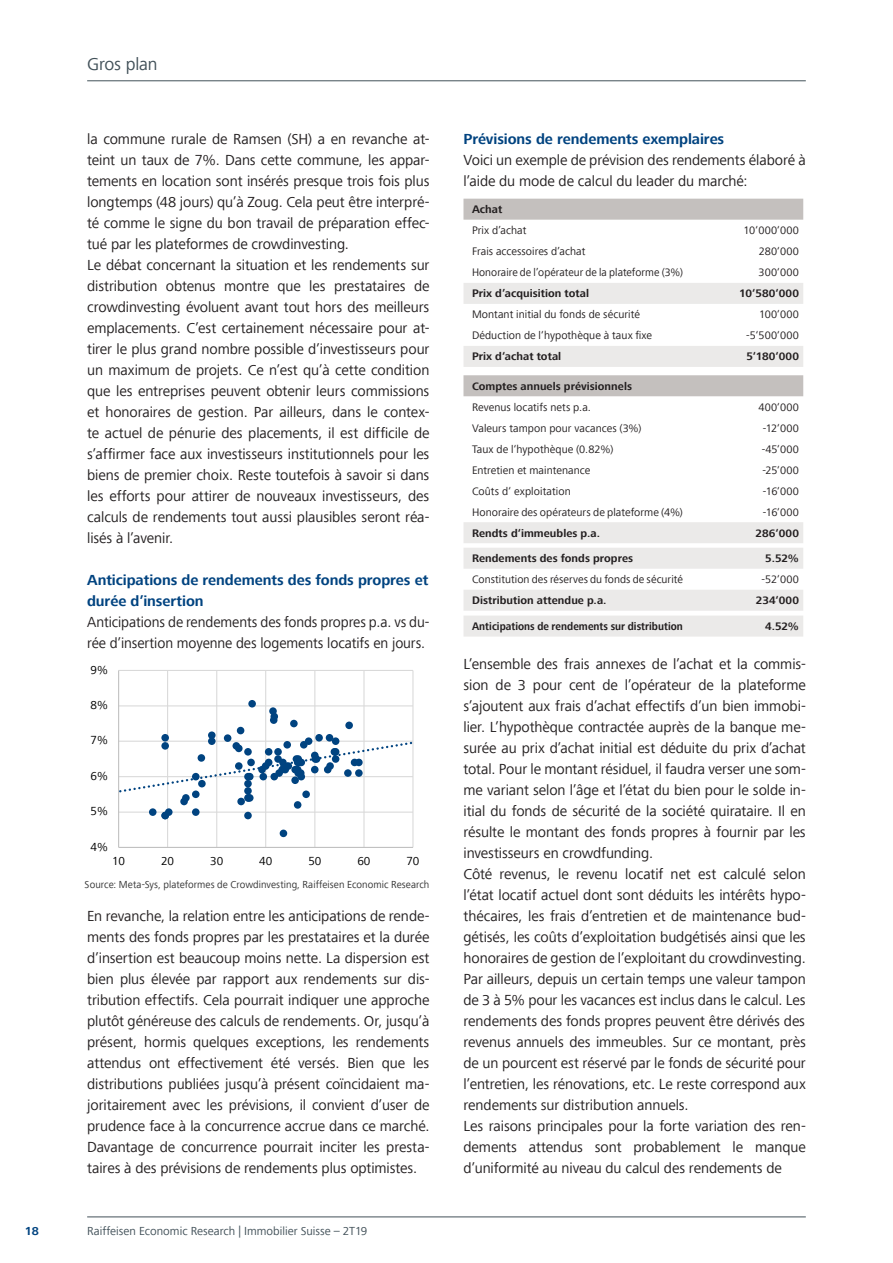
<style>
.page{position:relative;width:893px;height:1263px;background:#fff}
.page>*{position:absolute;margin:0;border:0;box-sizing:border-box;transform-origin:0 0}
.Head_Bereichstitel{font:18px "Frutiger Next Com";letter-spacing:-.01em;color:#425159}
.Standard_Text{font:15px/21px "Frutiger Next Com";letter-spacing:-.005em;color:#231f20;text-align:justify}
.Standard_Untertitel{font:700 15px/21px "Frutiger Next Com";letter-spacing:-.005em;color:#004380}
.t1{font:12px "Frutiger Next Com";letter-spacing:.005em;color:#425159}
.t2{font:12px "Frutiger Next Com";letter-spacing:-.005em;color:#000}
.t3{font:700 12px "Frutiger Next Com";color:#004380}
.Standard_Text-2{font:11.25px "Frutiger Next Com";letter-spacing:.005em;color:#231f20}
.Standard_Text-3{font:700 11.25px "Frutiger Next Com";letter-spacing:.005em;color:#231f20}
.Standard_Text-4{font:700 11.25px "Frutiger Next Com";letter-spacing:.005em;color:#231f20;scale:.91 1}
.Quellenangabe{font:10.5px "Frutiger Next Com";letter-spacing:.01em;color:#333}
</style>
<div class="page">
<hr style="left:87px;top:80px;width:719px;height:1px;background:#425159">
<hr style="left:87px;top:1216px;width:719px;height:1px;background:#425159">
<div style="left:463px;top:199px;width:340px;height:21px;background:#c4c0be"></div>
<svg style="left:463px;top:283px;width:340px;height:354px"></svg>
<hr style="left:119px;top:847px;width:294px;height:1px;background:#bfbfbf">
<svg style="left:118px;top:670px;width:295px;height:177px"></svg>
<p class="Head_Bereichstitel" style="left:87px;top:53px;width:72px">Gros plan</p>
<p class="Standard_Text" style="left:87px;top:129px;width:344px">la commune rurale de Ramsen (SH) a en revanche at&shy;teint un taux de 7%. Dans cette commune, les appar&shy;tements en location sont insérés presque trois fois plus longtemps (48 jours) qu’à Zoug. Cela peut être interpré&shy;té comme le signe du bon travail de préparation effec&shy;tué par les plateformes de crowdinvesting.</p>
<p class="Standard_Text" style="left:87px;top:255px;width:344px">Le débat concernant la situation et les rendements sur distribution obtenus montre que les prestataires de crowdinvesting évoluent avant tout hors des meilleurs emplacements. C’est certainement nécessaire pour at&shy;tirer le plus grand nombre possible d’investisseurs pour un maximum de projets. Ce n’est qu’à cette condition que les entreprises peuvent obtenir leurs commissions et honoraires de gestion. Par ailleurs, dans le contex&shy;te actuel de pénurie des placements, il est difficile de s’affirmer face aux investisseurs institutionnels pour les biens de premier choix. Reste toutefois à savoir si dans les efforts pour attirer de nouveaux investisseurs, des calculs de rendements tout aussi plausibles seront réa&shy;lisés à l’avenir.</p>
<p class="Standard_Untertitel" style="left:87px;top:570px;width:343px">Anticipations de rendements des fonds propres et durée d’insertion</p>
<p class="Standard_Text" style="left:87px;top:612px;width:344px">Anticipations de rendements des fonds propres p.a. vs du&shy;rée d’insertion moyenne des logements locatifs en jours.</p>
<p class="t2" style="left:91px;top:663px;width:19px">9%</p>
<p class="t2" style="left:91px;top:698px;width:19px">8%</p>
<p class="t2" style="left:91px;top:733px;width:19px">7%</p>
<p class="t2" style="left:91px;top:769px;width:19px">6%</p>
<p class="t2" style="left:91px;top:804px;width:19px">5%</p>
<p class="t2" style="left:91px;top:840px;width:19px">4%</p>
<p class="t2" style="left:112px;top:854px;width:15px">10</p>
<p class="t2" style="left:161px;top:854px;width:15px">20</p>
<p class="t2" style="left:210px;top:854px;width:15px">30</p>
<p class="t2" style="left:259px;top:854px;width:15px">40</p>
<p class="t2" style="left:308px;top:854px;width:15px">50</p>
<p class="t2" style="left:357px;top:854px;width:15px">60</p>
<p class="t2" style="left:406px;top:854px;width:15px">70</p>
<p class="Quellenangabe" style="left:85px;top:878px;width:346px">Source: Meta-Sys, plateformes de Crowdinvesting, Raiffeisen Economic Research</p>
<p class="Standard_Text" style="left:87px;top:906px;width:344px">En revanche, la relation entre les anticipations de rende&shy;ments des fonds propres par les prestataires et la durée d’insertion est beaucoup moins nette. La dispersion est bien plus élevée par rapport aux rendements sur dis&shy;tribution effectifs. Cela pourrait indiquer une approche plutôt généreuse des calculs de rendements. Or, jusqu’à présent, hormis quelques exceptions, les rendements attendus ont effectivement été versés. Bien que les distributions publiées jusqu’à présent coïncidaient ma&shy;joritairement avec les prévisions, il convient d’user de prudence face à la concurrence accrue dans ce marché.<br>Davantage de concurrence pourrait inciter les presta&shy;taires à des prévisions de rendements plus optimistes.</p>
<p class="t3" style="left:25px;top:1224px;width:15px">18</p>
<p class="t1" style="left:87px;top:1224px;width:282px">Raiffeisen Economic Research | Immobilier Suisse – 2T19</p>
<p class="Standard_Untertitel" style="left:463px;top:129px;width:262px">Prévisions de rendements exemplaires</p>
<p class="Standard_Text" style="left:463px;top:150px;width:344px">Voici un exemple de prévision des rendements élaboré à l’aide du mode de calcul du leader du marché:</p>
<p class="Standard_Text-3" style="left:472px;top:203px;width:32px">Achat</p>
<p class="Standard_Text-2" style="left:472px;top:224px;width:56px">Prix d’achat</p>
<p class="Standard_Text-2" style="left:744px;top:224px;width:57px">10‘000‘000</p>
<p class="Standard_Text-2" style="left:472px;top:245px;width:115px">Frais accessoires d’achat</p>
<p class="Standard_Text-2" style="left:759px;top:245px;width:42px">280‘000</p>
<p class="Standard_Text-2" style="left:472px;top:266px;width:212px">Honoraire de l’opérateur de la plateforme (3%)</p>
<p class="Standard_Text-2" style="left:758px;top:266px;width:42px">300‘000</p>
<p class="Standard_Text-3" style="left:472px;top:287px;width:119px">Prix d’acquisition total</p>
<p class="Standard_Text-3" style="left:739px;top:287px;width:61px">10‘580‘000</p>
<p class="Standard_Text-2" style="left:472px;top:308px;width:169px">Montant initial du fonds de sécurité</p>
<p class="Standard_Text-2" style="left:759px;top:308px;width:41px">100‘000</p>
<p class="Standard_Text-2" style="left:472px;top:329px;width:182px">Déduction de l‘hypothèque à taux fixe</p>
<p class="Standard_Text-2" style="left:746px;top:329px;width:54px">-5‘500‘000</p>
<p class="Standard_Text-3" style="left:472px;top:350px;width:91px">Prix d‘achat total</p>
<p class="Standard_Text-3" style="left:746px;top:350px;width:54px">5‘180‘000</p>
<p class="Standard_Text-3" style="left:472px;top:380px;width:162px">Comptes annuels prévisionnels</p>
<p class="Standard_Text-2" style="left:472px;top:401px;width:120px">Revenus locatifs nets p.a.</p>
<p class="Standard_Text-2" style="left:758px;top:401px;width:42px">400‘000</p>
<p class="Standard_Text-2" style="left:472px;top:422px;width:171px">Valeurs tampon pour vacances (3%)</p>
<p class="Standard_Text-2" style="left:763px;top:422px;width:38px">-12‘000</p>
<p class="Standard_Text-2" style="left:472px;top:443px;width:143px">Taux de l‘hypothèque (0.82%)</p>
<p class="Standard_Text-2" style="left:762px;top:443px;width:39px">-45‘000</p>
<p class="Standard_Text-2" style="left:472px;top:464px;width:120px">Entretien et maintenance</p>
<p class="Standard_Text-2" style="left:762px;top:464px;width:38px">-25‘000</p>
<p class="Standard_Text-2" style="left:472px;top:485px;width:100px">Coûts d‘ exploitation</p>
<p class="Standard_Text-2" style="left:763px;top:485px;width:38px">-16‘000</p>
<p class="Standard_Text-2" style="left:472px;top:506px;width:212px">Honoraire des opérateurs de plateforme (4%)</p>
<p class="Standard_Text-2" style="left:763px;top:506px;width:38px">-16‘000</p>
<p class="Standard_Text-3" style="left:472px;top:527px;width:130px">Rendts d‘immeubles p.a.</p>
<p class="Standard_Text-3" style="left:756px;top:527px;width:45px">286‘000</p>
<p class="Standard_Text-3" style="left:472px;top:552px;width:163px">Rendements des fonds propres</p>
<p class="Standard_Text-3" style="left:765px;top:552px;width:35px">5.52%</p>
<p class="Standard_Text-2" style="left:472px;top:573px;width:212px">Constitution des réserves du fonds de sécurité</p>
<p class="Standard_Text-2" style="left:762px;top:573px;width:39px">-52‘000</p>
<p class="Standard_Text-3" style="left:472px;top:594px;width:136px">Distribution attendue p.a.</p>
<p class="Standard_Text-3" style="left:756px;top:594px;width:45px">234‘000</p>
<p class="Standard_Text-4" style="left:472px;top:620px;width:233px">Anticipations de rendements sur distribution</p>
<p class="Standard_Text-3" style="left:765px;top:620px;width:36px">4.52%</p>
<p class="Standard_Text" style="left:463px;top:654px;width:344px">L’ensemble des frais annexes de l’achat et la commis&shy;sion de 3 pour cent de l’opérateur de la plateforme s’ajoutent aux frais d’achat effectifs d’un bien immobi&shy;lier. L’hypothèque contractée auprès de la banque me&shy;surée au prix d’achat initial est déduite du prix d’achat total. Pour le montant résiduel, il faudra verser une som&shy;me variant selon l’âge et l’état du bien pour le solde in&shy;itial du fonds de sécurité de la société quirataire. Il en résulte le montant des fonds propres à fournir par les investisseurs en crowdfunding.</p>
<p class="Standard_Text" style="left:463px;top:864px;width:344px">Côté revenus, le revenu locatif net est calculé selon l’état locatif actuel dont sont déduits les intérêts hypo&shy;thécaires, les frais d’entretien et de maintenance bud&shy;gétisés, les coûts d’exploitation budgétisés ainsi que les honoraires de gestion de l’exploitant du crowdinvesting.<br>Par ailleurs, depuis un certain temps une valeur tampon de 3 à 5% pour les vacances est inclus dans le calcul. Les rendements des fonds propres peuvent être dérivés des</p>
<p class="Standard_Text" style="left:463px;top:1032px;width:344px">revenus annuels des immeubles. Sur ce montant, près de un pourcent est réservé par le fonds de sécurité pour l’entretien, les rénovations, etc. Le reste correspond aux rendements sur distribution annuels.</p>
<p class="Standard_Text" style="left:463px;top:1116px;width:344px">Les raisons principales pour la forte variation des ren&shy;dements attendus sont probablement le manque d’uniformité au niveau du calcul des rendements de</p>
</div>
